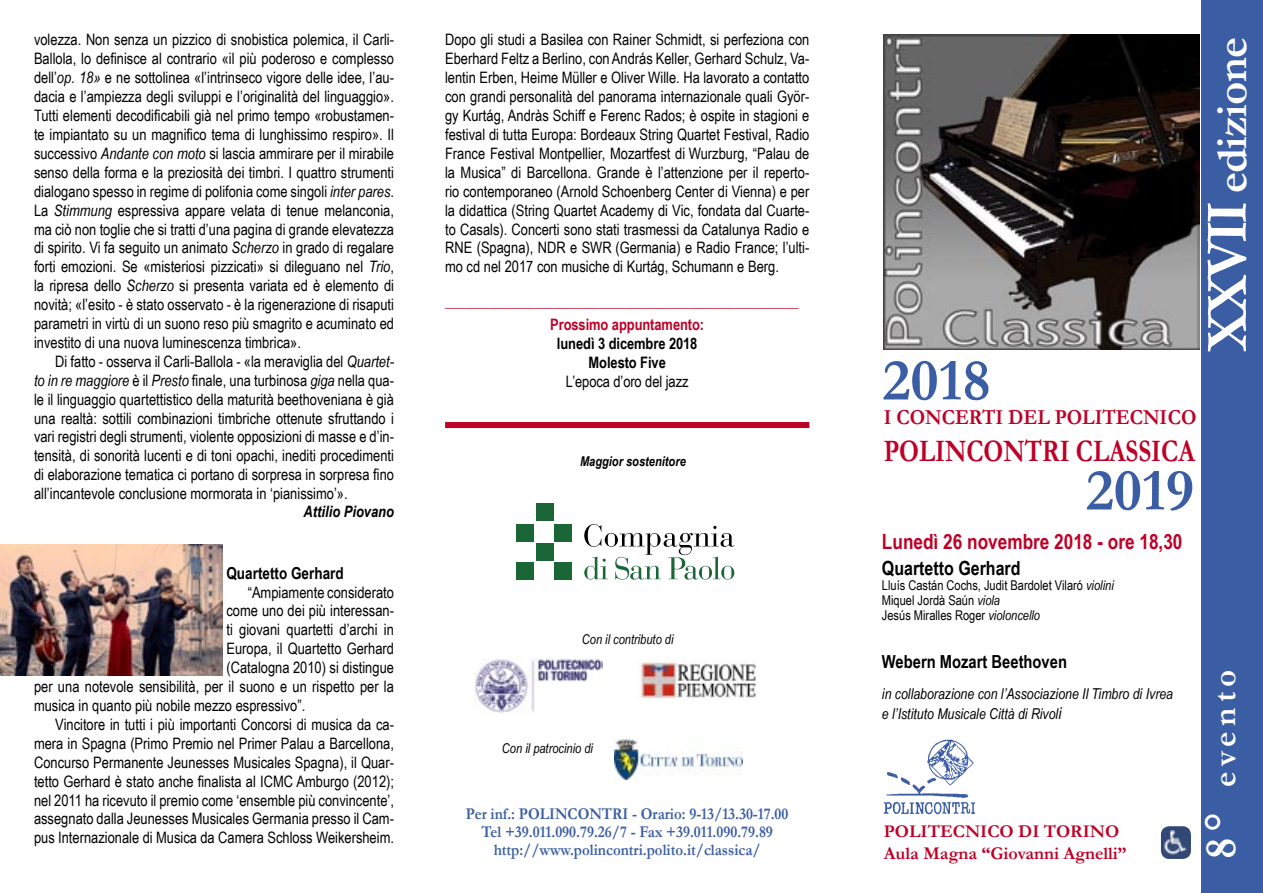
<style>
.page{position:relative;width:1263px;height:893px;background:#fff}
.page>*{position:absolute;margin:0;border:0;box-sizing:border-box;transform-origin:0 0}
.t1{font:700 60px "Garamond";color:#3b5da4}
.t2{font:700 45px "Garamond";letter-spacing:-.015em;color:#fff}
.t3{font:700 33px "Garamond";letter-spacing:.16em;color:#fff}
.t4{font:700 31.5px "Garamond";color:#be0027;scale:.8 1}
.t5{font:700 21.45px "Garamond";color:#be0027;scale:.91 1}
.giorno{font:700 21px "Arial Narrow";color:#be0027}
.t6{font:700 19.5px "Arial Narrow";color:#000}
.t7{font:700 18px "Garamond";color:#be0027}
.t8{font:700 18px "Arial Narrow";color:#000}
.t9{font:700 16.5px "Garamond";color:#3b5da4;scale:.9 1}
.autore_interno{font:700 16.5px "Arial Narrow";color:#000}
.testo{font:15.75px/18.9px "Arial Narrow";color:#000;text-align:justify}
.testo-2{font:700 15.75px "Arial Narrow";letter-spacing:-.005em;color:#000}
.testo-3{font:700 15.75px "Arial Narrow";letter-spacing:-.005em;color:#be0027}
.firma{font:italic 700 15.75px "Arial Narrow";color:#000}
.t10{font:italic 15px/19.8px "Arial Narrow";color:#000}
.testo-4{font:700 14.25px "Arial Narrow";color:#be0027}
.Normale{font:13.5px "Arial Narrow";color:#000}
.t11{font:italic 13.5px "Arial Narrow";color:#000}
.t12{font:italic 700 13.5px "Arial Narrow";color:#000}
.s1{font-style:italic}
.s2{font-size:60px}
.s3{font-size:16.5px}
.s4{font-size:45px}
</style>
<div class="page">
<div style="left:1201px;top:0;width:62px;height:893px;background:#3b5da4"></div>
<img style="left:884px;top:739px;width:91px;height:75px">
<img style="left:884px;top:34px;width:315px;height:316px">
<img style="left:1161px;top:826px;width:30px;height:33px">
<div style="left:445px;top:422px;width:364px;height:6px;background:#be0027"></div>
<img style="left:638px;top:660px;width:119px;height:39px">
<img style="left:475px;top:658px;width:127px;height:54px">
<img style="left:614px;top:740px;width:128px;height:39px">
<div style="left:536px;top:543px;width:17px;height:18px;background:#1a6636"></div>
<div style="left:536px;top:504px;width:17px;height:17px;background:#1a6636"></div>
<div style="left:516px;top:524px;width:18px;height:17px;background:#1a6636"></div>
<div style="left:516px;top:562px;width:18px;height:17px;background:#1a6636"></div>
<div style="left:555px;top:524px;width:17px;height:17px;background:#1a6636"></div>
<div style="left:555px;top:563px;width:17px;height:17px;background:#1a6636"></div>
<svg style="left:584px;top:524px;width:150px;height:56px"></svg>
<img style="left:0;top:545px;width:222px;height:130px">
<p class="testo" style="left:34px;top:30px;width:362px">volezza. Non senza un pizzico di snobistica polemica, il Carli-Ballola, lo definisce al contrario «il più poderoso e complesso dell’<span class="s1">op. 18»</span> e ne sottolinea «l’intrinseco vigore delle idee, l’au&shy;dacia e l’ampiezza degli sviluppi e l’originalità del linguaggio».<br>Tutti elementi decodificabili già nel primo tempo «robustamen&shy;te impiantato su un magnifico tema di lunghissimo respiro». Il successivo <span class="s1">Andante con moto</span> si lascia ammirare per il mirabile senso della forma e la preziosità dei timbri. I quattro strumenti dialogano spesso in regime di polifonia come singoli <span class="s1">inter pares</span>.<br>La <span class="s1">Stimmung</span> espressiva appare velata di tenue melanconia, ma ciò non toglie che si tratti d’una pagina di grande elevatezza di spirito. Vi fa seguito un animato <span class="s1">Scherzo</span> in grado di regalare forti emozioni. Se «misteriosi pizzicati» si dileguano nel <span class="s1">Trio</span>, la ripresa dello <span class="s1">Scherzo</span> si presenta variata ed è elemento di novità; «l’esito - è stato osservato - è la rigenerazione di risaputi parametri in virtù di un suono reso più smagrito e acuminato ed investito di una nuova luminescenza timbrica».</p>
<p class="testo" style="left:34px;top:351px;width:362px;text-indent:21px">Di fatto - osserva il Carli-Ballola - «la meraviglia del <span class="s1">Quartet&shy;to in re maggiore</span> è il <span class="s1">Presto</span> finale, una turbinosa <span class="s1">giga</span> nella qua&shy;le il linguaggio quartettistico della maturità beethoveniana è già una realtà: sottili combinazioni timbriche ottenute sfruttando i vari registri degli strumenti, violente opposizioni di masse e d’in&shy;tensità, di sonorità lucenti e di toni opachi, inediti procedimenti di elaborazione tematica ci portano di sorpresa in sorpresa fino all’incantevole conclusione mormorata in ‘pianissimo’».</p>
<p class="firma" style="left:304px;top:500px;width:92px">Attilio Piovano</p>
<p class="autore_interno" style="left:226px;top:560px;width:119px">Quartetto Gerhard</p>
<p class="testo" style="left:248px;top:582px;width:148px">“Ampiamente considerato</p>
<p class="testo" style="left:226px;top:601px;width:169px">come uno dei più interessan-</p>
<p class="testo" style="left:226px;top:620px;width:169px">ti giovani quartetti d’archi in</p>
<p class="testo" style="left:226px;top:639px;width:169px">Europa, il Quartetto Gerhard</p>
<p class="testo" style="left:226px;top:658px;width:169px">(Catalogna 2010) si distingue</p>
<p class="testo" style="left:34px;top:676px;width:361px">per una notevole sensibilità, per il suono e un rispetto per la</p>
<p class="testo" style="left:34px;top:695px;width:273px">musica in quanto più nobile mezzo espressivo”.</p>
<p class="testo" style="left:34px;top:714px;width:362px;text-indent:21px">Vincitore in tutti i più importanti Concorsi di musica da ca&shy;mera in Spagna (Primo Premio nel Primer Palau a Barcellona, Concurso Permanente Jeunesses Musicales Spagna), il Quar&shy;tetto Gerhard è stato anche finalista al ICMC Amburgo (2012); nel 2011 ha ricevuto il premio come ‘ensemble più convincente’, assegnato dalla Jeunesses Musicales Germania presso il Cam&shy;pus Internazionale di Musica da Camera Schloss Weikersheim.</p>
<p class="testo" style="left:445px;top:30px;width:366px">Dopo gli studi a Basilea con Rainer Schmidt, si perfeziona con Eberhard Feltz a Berlino, con András Keller, Gerhard Schulz, Va&shy;lentin Erben, Heime Müller e Oliver Wille. Ha lavorato a contatto con grandi personalità del panorama internazionale quali Györ&shy;gy Kurtág, Andràs Schiff e Ferenc Rados; è ospite in stagioni e festival di tutta Europa: Bordeaux String Quartet Festival, Radio France Festival Montpellier, Mozartfest di Wurzburg, “Palau de la Musica” di Barcellona. Grande è l’attenzione per il reperto&shy;rio contemporaneo (Arnold Schoenberg Center di Vienna) e per la didattica (String Quartet Academy di Vic, fondata dal Cuarte&shy;to Casals). Concerti sono stati trasmessi da Catalunya Radio e RNE (Spagna), NDR e SWR (Germania) e Radio France; l’ulti&shy;mo cd nel 2017 con musiche di Kurtág, Schumann e Berg.</p>
<p class="testo-4" style="left:445px;top:291px;width:355px">_______________________________________________________</p>
<p class="testo-3" style="left:550px;top:312px;width:156px">Prossimo appuntamento:</p>
<p class="testo-2" style="left:557px;top:331px;width:142px">lunedì 3 dicembre 2018</p>
<p class="testo-2" style="left:588px;top:350px;width:79px">Molesto Five</p>
<p class="testo" style="left:566px;top:371px;width:124px">L’epoca d’oro del jazz</p>
<p class="t12" style="left:580px;top:451px;width:107px">Maggior sostenitore</p>
<p class="t11" style="left:582px;top:630px;width:93px">Con il contributo di</p>
<p class="t11" style="left:502px;top:739px;width:93px">Con il patrocinio di</p>
<p class="t9" style="left:466px;top:802px;width:360px">Per inf.: POLINCONTRI - Orario: 9-13/13.30-17.00</p>
<p class="t9" style="left:481px;top:820px;width:325px">Tel +39.011.090.79.26/7 - Fax +39.011.090.79.89</p>
<p class="t9" style="left:494px;top:838px;width:298px">http://www.polincontri.polito.it/classica/</p>
<p class="t1" style="left:882px;top:340px;width:110px">2018</p>
<p class="t5" style="left:884px;top:403px;width:345px">I CONCERTI DEL POLITECNICO</p>
<p class="t4" style="left:884px;top:429px;width:390px">POLINCONTRI CLASSICA</p>
<p class="t1" style="left:1086px;top:450px;width:110px">2019</p>
<p class="t2" style="left:1201px;top:352px;width:316px;rotate:-90deg"><span class="s2">XXVII</span> edizione</p>
<p class="giorno" style="left:882px;top:525px;width:302px">Lunedì 26 novembre 2018 - ore 18,30</p>
<p class="t6" style="left:882px;top:554px;width:140px">Quartetto Gerhard</p>
<p class="Normale" style="left:882px;top:576px;width:233px">Lluís Castán Cochs, Judit Bardolet Vilaró <span class="s1">violini</span></p>
<p class="Normale" style="left:882px;top:591px;width:120px">Miquel Jordà Saún <span class="s1">viola</span></p>
<p class="Normale" style="left:882px;top:606px;width:160px">Jesús Miralles Roger <span class="s1">violoncello</span></p>
<p class="t8" style="left:882px;top:648px;width:187px">Webern Mozart Beethoven</p>
<p class="t10" style="left:882px;top:684px;width:293px">in collaborazione con l’Associazione Il Timbro di Ivrea e l’Istituto Musicale Città di Rivol<span class="s3">i</span></p>
<p class="t7" style="left:884px;top:819px;width:237px">POLITECNICO DI TORINO</p>
<p class="t7" style="left:884px;top:841px;width:244px">Aula Magna “Giovanni Agnelli”</p>
<p class="t3" style="left:1202px;top:859px;width:191px;rotate:-90deg"><span class="s4">8°</span> evento</p>
</div>
